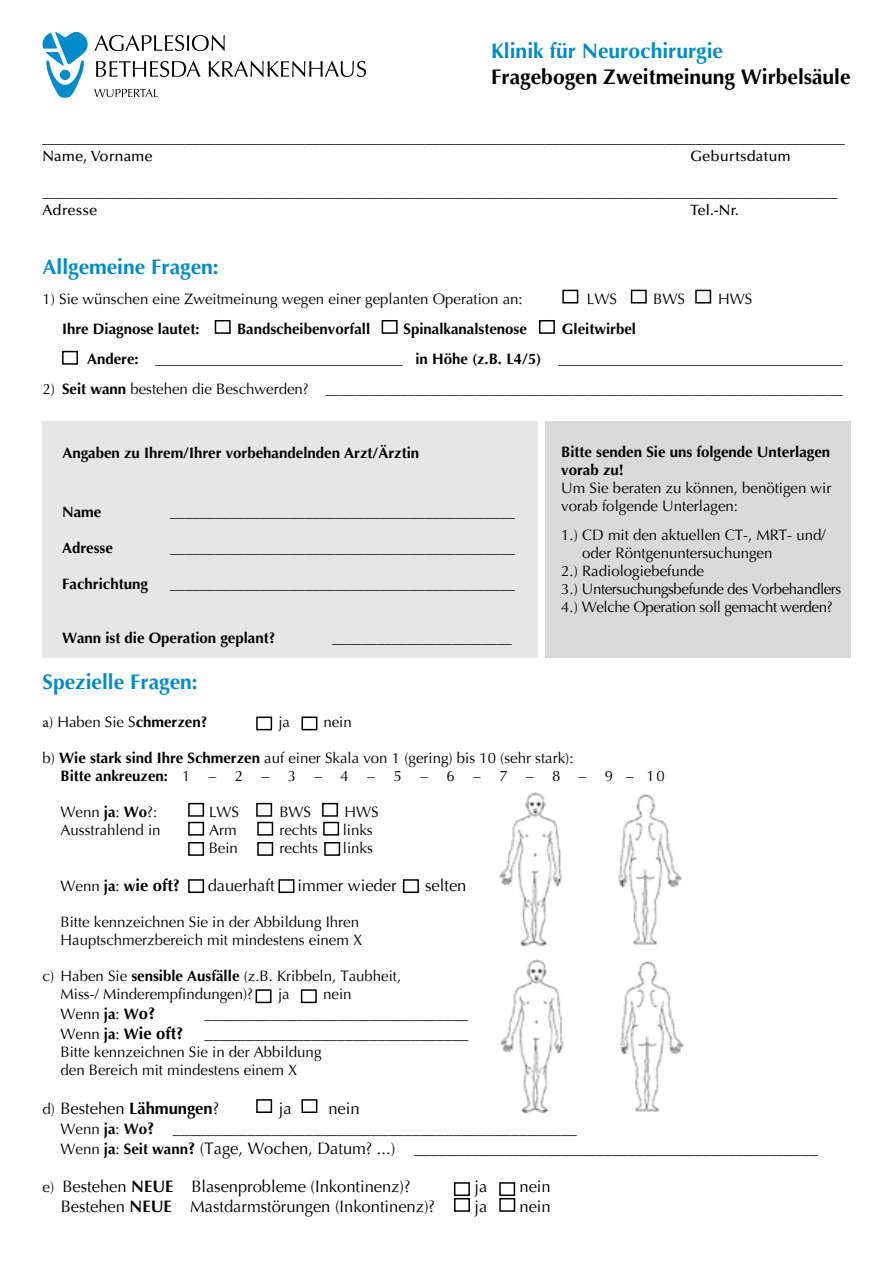
<style>
.page{position:relative;width:893px;height:1263px;background:#fff}
.page>*{position:absolute;margin:0;border:0;box-sizing:border-box;transform-origin:0 0}
.t1{font:700 21px "Optima";color:#008bcb}
.t2{font:700 21px "Optima";color:#000}
.t3{font:16.5px/19.8px "Optima";color:#000}
.t4{font:700 16.5px "Optima";color:#000}
.t5{font:15px/18px "Optima";color:#000}
.t6{font:700 15px/30px "Optima";color:#000}
.t7{font:500 15px/18px "Optima LT Std";color:#000}
.t8{font:15px "Optima";letter-spacing:-.025em;color:#000}
.s1{font-weight:400}
.s2{font-family:"Minion Pro"}
.s3{font-weight:700}
.s4{font-weight:400;font-size:15px}
.s5{font-size:15px}
.s6{font-weight:700;font-size:16.5px}
.s7{font-weight:700;font-size:15px}
</style>
<div class="page">
<svg style="left:43px;top:32px;width:45px;height:66px"></svg>
<svg style="left:94px;top:35px;width:131px;height:16px"></svg>
<svg style="left:96px;top:61px;width:105px;height:16px"></svg>
<svg style="left:209px;top:61px;width:157px;height:16px"></svg>
<svg style="left:94px;top:89px;width:64px;height:8px"></svg>
<div style="left:256px;top:716px;width:16px;height:14px;border:2px solid #000"></div>
<div style="left:301px;top:716px;width:16px;height:14px;border:2px solid #000"></div>
<div style="left:562px;top:290px;width:16px;height:13px;border:2px solid #000"></div>
<div style="left:454px;top:1182px;width:16px;height:14px;border:2px solid #000"></div>
<div style="left:499px;top:1182px;width:16px;height:14px;border:2px solid #000"></div>
<div style="left:631px;top:290px;width:16px;height:13px;border:2px solid #000"></div>
<div style="left:695px;top:290px;width:16px;height:13px;border:2px solid #000"></div>
<div style="left:215px;top:320px;width:16px;height:14px;border:2px solid #000"></div>
<div style="left:382px;top:320px;width:16px;height:14px;border:2px solid #000"></div>
<div style="left:539px;top:320px;width:16px;height:14px;border:2px solid #000"></div>
<div style="left:62px;top:351px;width:16px;height:14px;border:2px solid #000"></div>
<div style="left:43px;top:421px;width:495px;height:237px;background:#e6e6e6"></div>
<div style="left:545px;top:421px;width:305px;height:237px;background:#d9d9d9"></div>
<div style="left:188px;top:803px;width:16px;height:14px;border:2px solid #000"></div>
<img style="left:499px;top:792px;width:183px;height:155px">
<div style="left:256px;top:803px;width:16px;height:14px;border:2px solid #000"></div>
<div style="left:322px;top:803px;width:16px;height:14px;border:2px solid #000"></div>
<div style="left:188px;top:822px;width:16px;height:14px;border:2px solid #000"></div>
<div style="left:257px;top:822px;width:16px;height:14px;border:2px solid #000"></div>
<div style="left:323px;top:822px;width:16px;height:14px;border:2px solid #000"></div>
<div style="left:188px;top:842px;width:16px;height:14px;border:2px solid #000"></div>
<div style="left:257px;top:842px;width:16px;height:14px;border:2px solid #000"></div>
<div style="left:324px;top:842px;width:16px;height:14px;border:2px solid #000"></div>
<div style="left:188px;top:879px;width:16px;height:14px;border:2px solid #000"></div>
<div style="left:279px;top:879px;width:15px;height:14px;border:2px solid #000"></div>
<div style="left:403px;top:879px;width:16px;height:14px;border:2px solid #000"></div>
<div style="left:256px;top:989px;width:15px;height:14px;border:2px solid #000"></div>
<div style="left:301px;top:989px;width:16px;height:14px;border:2px solid #000"></div>
<img style="left:500px;top:959px;width:184px;height:155px">
<div style="left:256px;top:1099px;width:16px;height:14px;border:2px solid #000"></div>
<div style="left:301px;top:1099px;width:16px;height:14px;border:2px solid #000"></div>
<div style="left:454px;top:1198px;width:16px;height:14px;border:2px solid #000"></div>
<div style="left:499px;top:1198px;width:16px;height:14px;border:2px solid #000"></div>
<h1 class="t1" style="left:491px;top:39px;width:233px">Klinik für Neurochirurgie</h1>
<h1 class="t2" style="left:491px;top:64px;width:361px">Fragebogen Zweitmeinung Wirbelsäule</h1>
<p class="t7" style="left:43px;top:129px;width:804px">___________________________________________________________________________________________________________<br>Name, Vorname</p>
<p class="t7" style="left:691px;top:147px;width:102px">Geburtsdatum</p>
<p class="t7" style="left:43px;top:183px;width:796px">__________________________________________________________________________________________________________<br>Adresse</p>
<p class="t7" style="left:691px;top:201px;width:50px">Tel.-Nr.</p>
<h1 class="t1" style="left:43px;top:255px;width:178px">Allgemeine Fragen:</h1>
<p class="t5" style="left:43px;top:290px;width:482px">1) Sie wünschen eine Zweitmeinung wegen einer geplanten Operation an:</p>
<p class="t5" style="left:587px;top:290px;width:31px">LWS</p>
<p class="t5" style="left:653px;top:290px;width:33px">BWS</p>
<p class="t5" style="left:718px;top:290px;width:36px">HWS</p>
<p class="t6" style="left:62px;top:314px;width:139px">Ihre Diagnose lautet:</p>
<p class="t6" style="left:237px;top:314px;width:135px">Bandscheibenvorfall</p>
<p class="t6" style="left:404px;top:314px;width:125px">Spinalkanalstenose</p>
<p class="t6" style="left:87px;top:314px;width:757px;text-indent:475px">Gleitwirbel<br>Andere: _________________________________ in Höhe (z.B. L4/5) ______________________________________</p>
<p class="t6" style="left:43px;top:374px;width:802px"><span class="s1">2)</span> Seit wann <span class="s1">bestehen die Beschwerden?</span> _____________________________________________________________________</p>
<p class="t6" style="left:62px;top:439px;width:358px">Angaben zu Ihrem/Ihrer vorbehandelnden Arzt/Ärztin</p>
<p class="t6" style="left:561px;top:444px;width:270px;line-height:18px">Bitte senden Sie uns folgende Unterlagen vorab zu!</p>
<p class="t5" style="left:561px;top:480px;width:272px">Um Sie beraten zu können, benötigen wir vorab folgende Unterlagen:</p>
<p class="t5" style="left:561px;top:526px;width:266px">1.) CD mit den aktuellen CT-, MRT- und/</p>
<p class="t5" style="left:582px;top:544px;width:192px">oder Röntgenuntersuchungen</p>
<p class="t5" style="left:561px;top:562px;width:144px">2.) Radiologiebefunde</p>
<p class="t8" style="left:561px;top:580px;width:282px">3.) Untersuchungsbefunde des Vorbehandlers</p>
<p class="t8" style="left:561px;top:598px;width:273px">4.) Welche Operation soll gemacht werden?</p>
<p class="t6" style="left:62px;top:498px;width:41px">Name</p>
<p class="t6" style="left:170px;top:498px;width:346px">______________________________________________</p>
<p class="t6" style="left:62px;top:534px;width:52px">Adresse</p>
<p class="t6" style="left:170px;top:534px;width:346px">______________________________________________</p>
<p class="t6" style="left:62px;top:570px;width:87px">Fachrichtung</p>
<p class="t6" style="left:170px;top:570px;width:346px">______________________________________________</p>
<p class="t6" style="left:62px;top:624px;width:215px">Wann ist die Operation geplant?</p>
<p class="t6" style="left:332px;top:624px;width:181px">________________________</p>
<h1 class="t1" style="left:43px;top:670px;width:157px">Spezielle Fragen:</h1>
<p class="t5" style="left:43px;top:713px;width:166px"><span class="s2">a</span>) Haben Sie S<span class="s3">chmerzen?</span></p>
<p class="t5" style="left:278px;top:713px;width:13px">ja</p>
<p class="t5" style="left:323px;top:713px;width:30px">nein</p>
<p class="t5" style="left:61px;top:749px;width:606px;text-indent:-18px">b) <span class="s3">Wie stark sind Ihre Schmerzen</span> auf einer Skala von 1 (gering) bis 10 (sehr stark):<br><span class="s3">Bitte ankreuzen:</span> 1 – 2 – 3 – 4 – 5 – 6 – 7 – 8 – 9 – 10</p>
<p class="t5" style="left:61px;top:803px;width:98px">Wenn <span class="s3">ja</span>: <span class="s3">Wo</span>?:</p>
<p class="t5" style="left:209px;top:803px;width:31px">LWS</p>
<p class="t5" style="left:279px;top:803px;width:33px">BWS</p>
<p class="t5" style="left:344px;top:803px;width:36px">HWS</p>
<p class="t5" style="left:61px;top:821px;width:102px">Ausstrahlend in</p>
<p class="t5" style="left:209px;top:821px;width:29px">Arm</p>
<p class="t5" style="left:279px;top:821px;width:40px">rechts</p>
<p class="t5" style="left:343px;top:821px;width:32px">links</p>
<p class="t5" style="left:209px;top:839px;width:31px">Bein</p>
<p class="t5" style="left:280px;top:839px;width:40px">rechts</p>
<p class="t5" style="left:343px;top:839px;width:32px">links</p>
<p class="t4" style="left:61px;top:876px;width:121px"><span class="s4">Wenn</span> <span class="s5">ja</span><span class="s4">:</span> <span class="s5">w</span>ie oft?</p>
<p class="t3" style="left:208px;top:876px;width:68px">dauerhaft</p>
<p class="t3" style="left:298px;top:876px;width:100px">immer wieder</p>
<p class="t3" style="left:425px;top:876px;width:43px">selten</p>
<p class="t5" style="left:61px;top:913px;width:303px">Bitte kennzeichnen Sie in der Abbildung Ihren<br>Hauptschmerzbereich mit mindestens einem X</p>
<p class="t5" style="left:61px;top:967px;width:342px;text-indent:-18px">c) Haben Sie <span class="s3">sensible Ausfälle</span> (z.B. Kribbeln, Taubheit,<br>Miss-/ Minderempfindungen)?</p>
<p class="t5" style="left:278px;top:985px;width:13px">ja</p>
<p class="t5" style="left:323px;top:985px;width:30px">nein</p>
<p class="t5" style="left:61px;top:1005px;width:96px">Wenn <span class="s3">ja</span>: <span class="s3">W</span><span class="s6">o?</span></p>
<p class="t3" style="left:205px;top:1004px;width:265px">________________________________</p>
<p class="t4" style="left:61px;top:1024px;width:124px"><span class="s4">Wenn</span> <span class="s5">ja</span><span class="s4">:</span> <span class="s5">W</span>ie oft?</p>
<p class="t3" style="left:205px;top:1023px;width:265px">________________________________</p>
<p class="t5" style="left:61px;top:1043px;width:262px">Bitte kennzeichnen Sie in der Abbildung den Bereich mit mindestens einem X</p>
<p class="t3" style="left:43px;top:1099px;width:178px"><span class="s5">d)</span> Bestehen <span class="s3">Lähmungen</span>?</p>
<p class="t3" style="left:279px;top:1099px;width:14px">ja</p>
<p class="t3" style="left:61px;top:1099px;width:759px;text-indent:268px">nein<br><span class="s5">Wenn</span> <span class="s7">ja</span><span class="s5">:</span> <span class="s7">Wo</span><span class="s3">?</span> _________________________________________________<br><span class="s5">Wenn</span> <span class="s7">ja</span><span class="s5">:</span> <span class="s7">Seit wann</span><span class="s3">?</span> (Tage, Wochen, Datum? ...) _________________________________________________</p>
<p class="t3" style="left:43px;top:1176px;width:369px"><span class="s5">e)</span> Bestehen <span class="s3">NEUE</span> Blasenprobleme (Inkontinenz)?</p>
<p class="t3" style="left:475px;top:1176px;width:14px">ja</p>
<p class="t3" style="left:519px;top:1176px;width:33px">nein</p>
<p class="t3" style="left:61px;top:1196px;width:376px">Bestehen <span class="s3">NEUE</span> Mastdarmstörungen (Inkontinenz)?</p>
<p class="t3" style="left:475px;top:1196px;width:14px">ja</p>
<p class="t3" style="left:519px;top:1196px;width:33px">nein</p>
</div>
